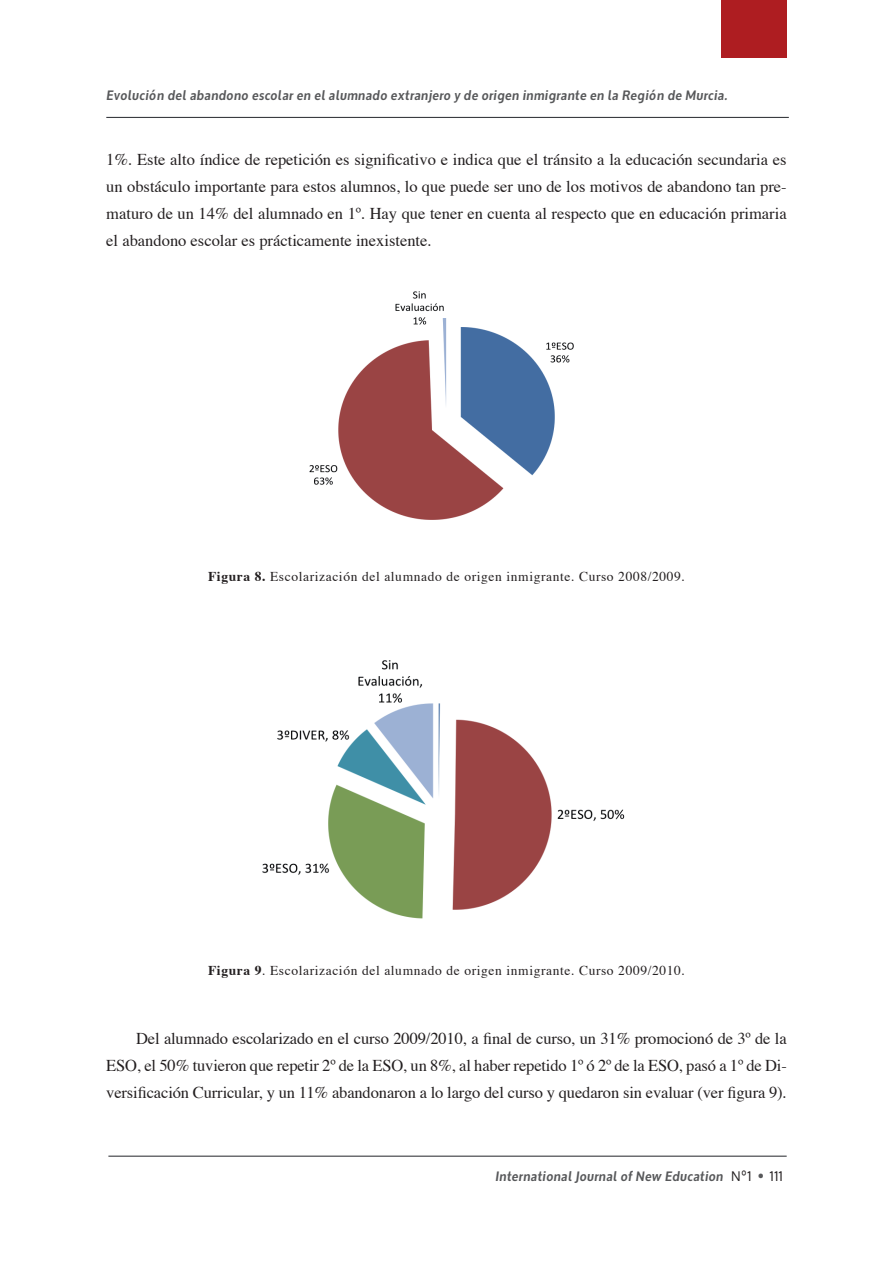
<style>
.page{position:relative;width:893px;height:1263px;background:#fff}
.page>*{position:absolute;margin:0;border:0;box-sizing:border-box;transform-origin:0 0}
.t1{font:500 33px "Futura";color:#57585a}
.t2{font:16.5px/27px "Times";letter-spacing:-.005em;color:#231f20;text-align:justify}
.t3{font:13.5px "Times";letter-spacing:.045em;color:#231f20}
.t4{font:italic 700 13.5px "Oxygen";letter-spacing:.045em;color:#57585a;scale:.96 1}
.t5{font:13.5px "Oxygen";color:#231f20;scale:.96 1}
.s1{font-weight:700}
.s2{font-weight:400;font-style:normal;color:#231f20}
</style>
<div class="page">
<hr style="left:106px;top:117px;width:683px;height:1px;background:#3a3c41">
<div style="left:721px;top:0;width:66px;height:57px;background:#ae1d21"></div>
<hr style="left:108px;top:1155px;width:679px;height:2px;background:#3a3c41">
<img style="left:309px;top:291px;width:265px;height:229px">
<img style="left:262px;top:660px;width:363px;height:259px">
<p class="t4" style="left:106px;top:86px;width:648px">Evolución del abandono escolar en el alumnado extranjero y de origen inmigrante en la Región de Murcia.</p>
<p class="t2" style="left:106px;top:147px;width:682px">1%. Este alto índice de repetición es significativo e indica que el tránsito a la educación secundaria es un obstáculo importante para estos alumnos, lo que puede ser uno de los motivos de abandono tan pre&shy;maturo de un 14% del alumnado en 1º. Hay que tener en cuenta al respecto que en educación primaria el abandono escolar es prácticamente inexistente.</p>
<p class="t3" style="left:208px;top:568px;width:478px"><span class="s1">Figura 8.</span> Escolarización del alumnado de origen inmigrante. Curso 2008/2009.</p>
<p class="t3" style="left:208px;top:961px;width:478px"><span class="s1">Figura 9</span>. Escolarización del alumnado de origen inmigrante. Curso 2009/2010.</p>
<p class="t2" style="left:106px;top:1026px;width:682px;text-indent:30px">Del alumnado escolarizado en el curso 2009/2010, a final de curso, un 31% promocionó de 3º de la ESO, el 50% tuvieron que repetir 2º de la ESO, un 8%, al haber repetido 1º ó 2º de la ESO, pasó a 1º de Di&shy;versificación Curricular, y un 11% abandonaron a lo largo del curso y quedaron sin evaluar (ver figura 9).</p>
<p class="t4" style="left:495px;top:1167px;width:268px">International Journal of New Education <span class="s2">Nº1</span></p>
<h1 class="t1" style="left:756px;top:1153px;width:12px">·</h1>
<p class="t5" style="left:770px;top:1167px;width:15px">111</p>
</div>
